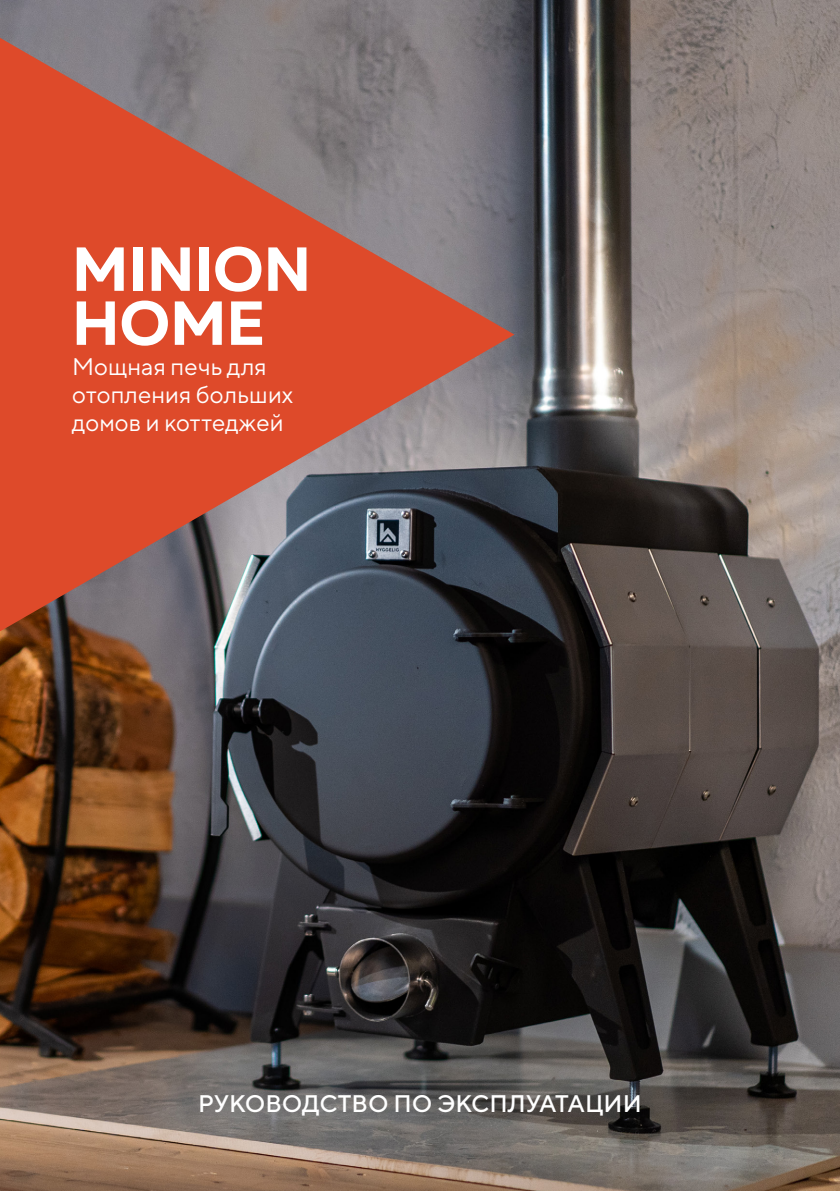
<style>
.page{position:relative;width:840px;height:1191px;background:#fff}
.page>*{position:absolute;margin:0;border:0;box-sizing:border-box;transform-origin:0 0}
.t1{font:700 62px "Muller";color:#fff}
.t2{font:24px "TT Norms";color:#fff}
.t3{font:500 24px "TT Norms";color:#fff}
</style>
<div class="page">
<img style="left:0;top:0;width:839px;height:1191px">
<svg style="left:0;top:38px;width:514px;height:593px;fill:#de4a2a"></svg>
<p class="t1" style="left:72px;top:230px;width:240px">MINION</p>
<p class="t1" style="left:72px;top:284px;width:194px">HOME</p>
<p class="t2" style="left:72px;top:351px;width:196px">Мощная печь для</p>
<p class="t2" style="left:72px;top:379px;width:223px">отопления больших</p>
<p class="t2" style="left:72px;top:407px;width:213px">домов и коттеджей</p>
<p class="t3" style="left:198px;top:1088px;width:445px">РУКОВОДСТВО ПО ЭКСПЛУАТАЦИИ</p>
</div>
